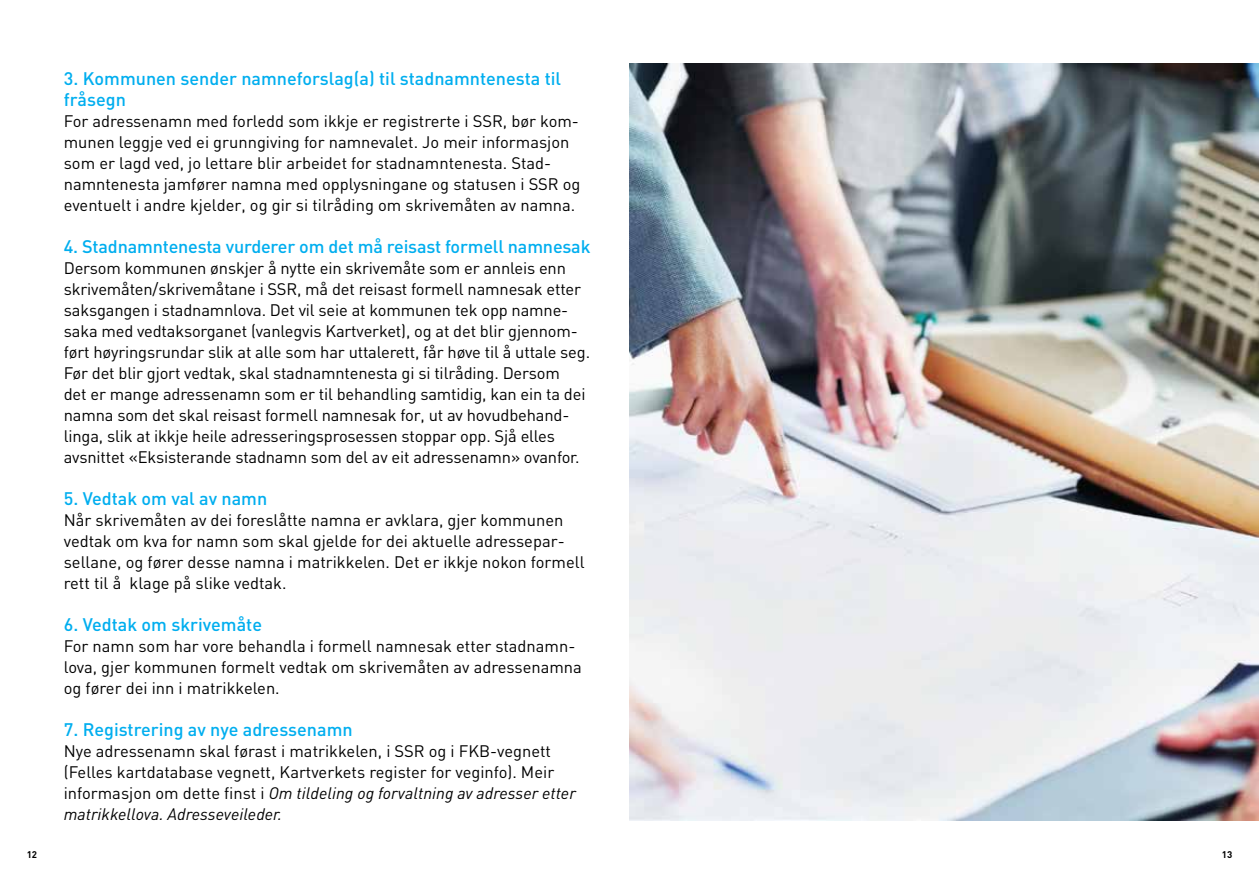
<style>
.page{position:relative;width:1259px;height:893px;background:#fff}
.page>*{position:absolute;margin:0;border:0;box-sizing:border-box;transform-origin:0 0}
.t1{font:500 18px/21px "DIN";color:#00aeef}
.t2{font:16.5px/21px "DIN";letter-spacing:-.01em;color:#000}
.t3{font:700 9.6px "DIN";color:#000}
.s1{font-style:italic}
</style>
<div class="page">
<img style="left:629px;top:64px;width:630px;height:757px">
<p class="t1" style="left:64px;top:67px;width:499px">3. Kommunen sender namneforslag(a) til stadnamntenesta til fråsegn</p>
<p class="t2" style="left:64px;top:110px;width:518px">For adressenamn med forledd som ikkje er registrerte i SSR, bør kom&shy;munen leggje ved ei grunngiving for namnevalet. Jo meir informasjon som er lagd ved, jo lettare blir arbeidet for stadnamntenesta. Stad&shy;namntenesta jamfører namna med opplysningane og statusen i SSR og eventuelt i andre kjelder, og gir si tilråding om skrivemåten av namna.</p>
<p class="t1" style="left:64px;top:235px;width:528px">4. Stadnamntenesta vurderer om det må reisast formell namnesak</p>
<p class="t2" style="left:64px;top:257px;width:528px">Dersom kommunen ønskjer å nytte ein skrivemåte som er annleis enn skrivemåten/skrivemåtane i SSR, må det reisast formell namnesak etter saksgangen i stadnamnlova. Det vil seie at kommunen tek opp namne&shy;saka med vedtaksorganet (vanlegvis Kartverket), og at det blir gjennom&shy;ført høyringsrundar slik at alle som har uttalerett, får høve til å uttale seg.<br>Før det blir gjort vedtak, skal stadnamntenesta gi si tilråding. Dersom<br>det er mange adressenamn som er til behandling samtidig, kan ein ta dei namna som det skal reisast formell namnesak for, ut av hovudbehand&shy;linga, slik at ikkje heile adresseringsprosessen stoppar opp. Sjå elles avsnittet «Eksisterande stadnamn som del av eit adressenamn» ovanfor.</p>
<p class="t1" style="left:64px;top:487px;width:205px">5. Vedtak om val av namn</p>
<p class="t2" style="left:64px;top:509px;width:522px">Når skrivemåten av dei foreslåtte namna er avklara, gjer kommunen vedtak om kva for namn som skal gjelde for dei aktuelle adressepar&shy;sellane, og fører desse namna i matrikkelen. Det er ikkje nokon formell rett til å klage på slike vedtak.</p>
<p class="t1" style="left:64px;top:613px;width:200px">6. Vedtak om skrivemåte</p>
<p class="t2" style="left:64px;top:635px;width:519px">For namn som har vore behandla i formell namnesak etter stadnamn&shy;lova, gjer kommunen formelt vedtak om skrivemåten av adressenamna og fører dei inn i matrikkelen.</p>
<p class="t1" style="left:64px;top:718px;width:290px">7. Registrering av nye adressenamn</p>
<p class="t2" style="left:64px;top:740px;width:513px">Nye adressenamn skal førast i matrikkelen, i SSR og i FKB-vegnett (Felles kartdatabase vegnett, Kartverkets register for veginfo). Meir informasjon om dette finst i <span class="s1">Om tildeling og forvaltning av adresser etter matrikkellova. Adresseveileder.</span></p>
<p class="t3" style="left:27px;top:848px;width:12px">12</p>
<p class="t3" style="left:1221px;top:848px;width:12px">13</p>
</div>
